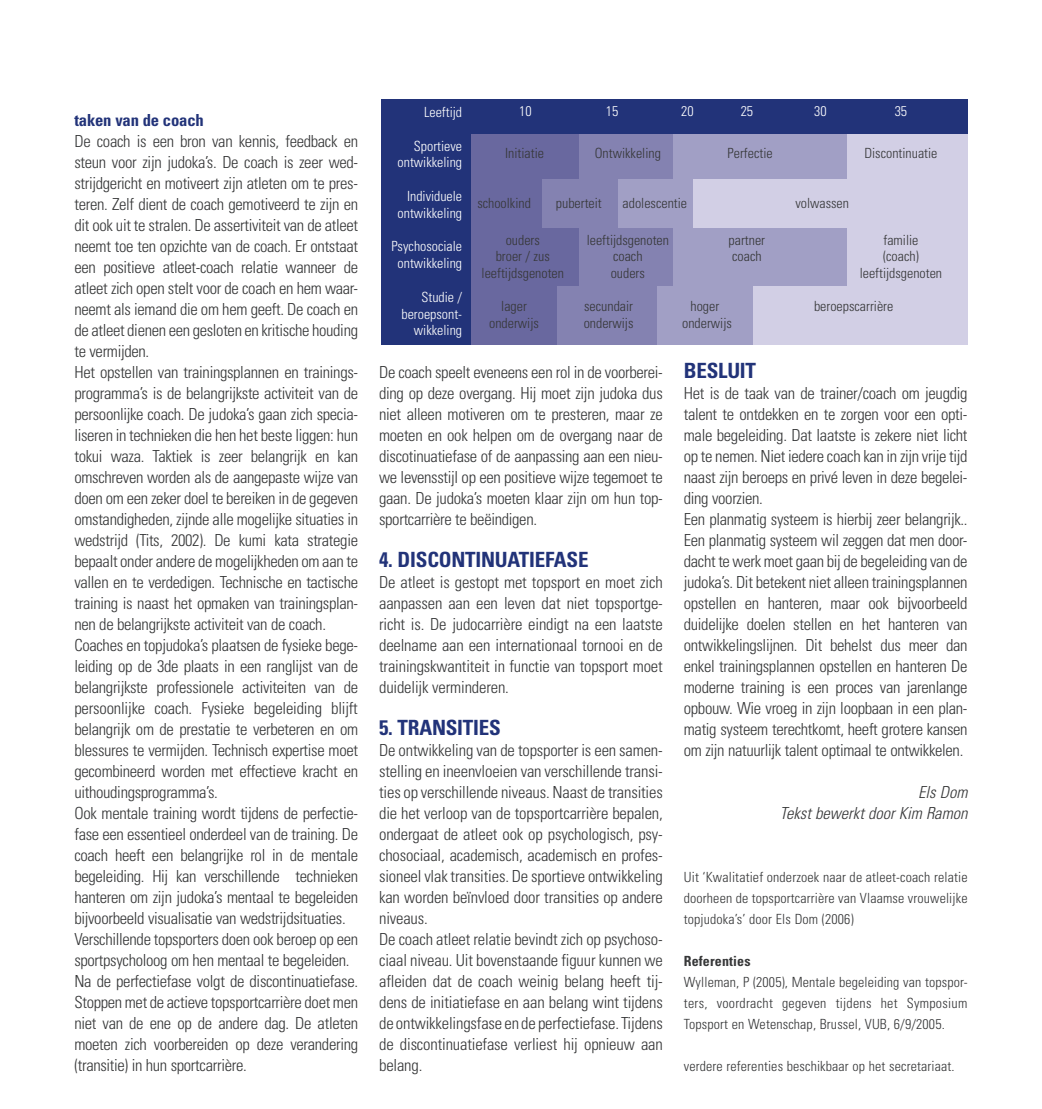
<style>
.page{position:relative;width:1042px;height:1109px;background:#fff}
.page>*{position:absolute;margin:0;border:0;box-sizing:border-box;transform-origin:0 0}
.t1{font:700 condensed 21px "Univers LT Std";letter-spacing:-.01em;color:#223379}
.t2{font:300 condensed 16.62px/21px "Univers LT Std";letter-spacing:-.02em;color:#363738}
.t3{font:italic 300 condensed 16.62px/21px "Univers LT Std";color:#363738;text-align:right}
.t4{font:700 condensed 16.62px "Univers LT Std";letter-spacing:-.01em;color:#223379}
.t5{font:300 condensed 14px/21px "Univers LT Std";color:#363738;text-align:justify}
.t6{font:300 condensed 14px/16.8px "Univers LT Std";color:#fff;text-align:right}
.t7{font:700 condensed 14px "Univers LT Std";letter-spacing:.01em;color:#363738}
</style>
<div class="page">
<div style="left:381px;top:99px;width:586px;height:38px;background:#223379"></div>
<div style="left:381px;top:103px;width:93px;height:242px;background:#223379"></div>
<div style="left:471px;top:135px;width:124px;height:44px;background:#69689f"></div>
<div style="left:579px;top:135px;width:139px;height:44px;background:#8482b1"></div>
<div style="left:673px;top:135px;width:174px;height:44px;background:#a19fc5"></div>
<div style="left:847px;top:135px;width:120px;height:44px;background:#d2cfe5"></div>
<div style="left:471px;top:179px;width:74px;height:50px;background:#69689f"></div>
<div style="left:542px;top:179px;width:76px;height:50px;background:#8482b1"></div>
<div style="left:618px;top:179px;width:75px;height:50px;background:#a19fc5"></div>
<div style="left:693px;top:179px;width:274px;height:50px;background:#d2cfe5"></div>
<div style="left:471px;top:228px;width:124px;height:58px;background:#69689f"></div>
<div style="left:579px;top:228px;width:139px;height:58px;background:#8482b1"></div>
<div style="left:673px;top:228px;width:174px;height:58px;background:#a19fc5"></div>
<div style="left:847px;top:228px;width:120px;height:58px;background:#d2cfe5"></div>
<div style="left:471px;top:286px;width:87px;height:59px;background:#69689f"></div>
<div style="left:558px;top:286px;width:99px;height:59px;background:#8482b1"></div>
<div style="left:657px;top:286px;width:99px;height:59px;background:#a19fc5"></div>
<div style="left:753px;top:286px;width:214px;height:59px;background:#d2cfe5"></div>
<p class="t4" style="left:74px;top:110px;width:131px">TAKEN VAN DE COACH</p>
<p class="t2" style="left:74px;top:131px;width:285px">De coach is een bron van kennis, feedback en steun voor zijn judoka’s. De coach is zeer wed&shy;strijdgericht en motiveert zijn atleten om te pres&shy;teren. Zelf dient de coach gemotiveerd te zijn en dit ook uit te stralen. De assertiviteit van de atleet neemt toe ten opzichte van de coach. Er ontstaat een positieve atleet-coach relatie wanneer de atleet zich open stelt voor de coach en hem waar&shy;neemt als iemand die om hem geeft. De coach en de atleet dienen een gesloten en kritische houding te vermijden.<br>Het opstellen van trainingsplannen en trainings&shy;programma’s is de belangrijkste activiteit van de persoonlijke coach. De judoka’s gaan zich specia&shy;liseren in technieken die hen het beste liggen: hun tokui waza. Taktiek is zeer belangrijk en kan omschreven worden als de aangepaste wijze van doen om een zeker doel te bereiken in de gegeven omstandigheden, zijnde alle mogelijke situaties in wedstrijd (Tits, 2002). De kumi kata strategie bepaalt onder andere de mogelijkheden om aan te vallen en te verdedigen. Technische en tactische training is naast het opmaken van trainingsplan&shy;nen de belangrijkste activiteit van de coach.<br>Coaches en topjudoka’s plaatsen de fysieke bege&shy;leiding op de 3de plaats in een ranglijst van de belangrijkste professionele activiteiten van de persoonlijke coach. Fysieke begeleiding blijft belangrijk om de prestatie te verbeteren en om blessures te vermijden. Technisch expertise moet gecombineerd worden met effectieve kracht en uithoudingsprogramma’s.<br>Ook mentale training wordt tijdens de perfectie&shy;fase een essentieel onderdeel van de training. De coach heeft een belangrijke rol in de mentale begeleiding. Hij kan verschillende technieken hanteren om zijn judoka’s mentaal te begeleiden bijvoorbeeld visualisatie van wedstrijdsituaties.<br>Verschillende topsporters doen ook beroep op een sportpsycholoog om hen mentaal te begeleiden.<br>Na de perfectiefase volgt de discontinuatiefase.<br>Stoppen met de actieve topsportcarrière doet men niet van de ene op de andere dag. De atleten moeten zich voorbereiden op deze verandering (transitie) in hun sportcarrière.</p>
<p class="t6" style="left:424px;top:104px;width:40px">Leeftijd</p>
<p class="t6" style="left:519px;top:103px;width:14px">10</p>
<p class="t6" style="left:606px;top:103px;width:14px">15</p>
<p class="t6" style="left:681px;top:103px;width:14px">20</p>
<p class="t6" style="left:740px;top:103px;width:14px">25</p>
<p class="t6" style="left:814px;top:103px;width:14px">30</p>
<p class="t6" style="left:894px;top:103px;width:14px">35</p>
<p class="t6" style="left:398px;top:137px;width:66px">Sportieve ontwikkeling</p>
<p class="t6" style="left:398px;top:188px;width:66px">Individuele ontwikkeling</p>
<p class="t6" style="left:391px;top:238px;width:72px;text-align:center">Psychosociale ontwikkeling</p>
<p class="t6" style="left:401px;top:288px;width:62px">Studie / beroepsont&shy;wikkeling</p>
<p class="t5" style="left:505px;top:142px;width:40px">Initiatie</p>
<p class="t5" style="left:595px;top:142px;width:68px">Ontwikkeling</p>
<p class="t5" style="left:727px;top:142px;width:47px">Perfectie</p>
<p class="t5" style="left:864px;top:142px;width:75px">Discontinuatie</p>
<p class="t5" style="left:477px;top:193px;width:55px">schoolkind</p>
<p class="t5" style="left:556px;top:193px;width:47px">puberteit</p>
<p class="t5" style="left:622px;top:193px;width:66px">adolescentie</p>
<p class="t5" style="left:795px;top:193px;width:55px">volwassen</p>
<p class="t5" style="left:506px;top:229px;width:36px">ouders</p>
<p class="t5" style="left:587px;top:229px;width:84px">leeftijdsgenoten</p>
<p class="t5" style="left:728px;top:229px;width:38px">partner</p>
<p class="t5" style="left:883px;top:229px;width:36px">familie</p>
<p class="t5" style="left:496px;top:246px;width:56px">broer / zus</p>
<p class="t5" style="left:613px;top:246px;width:31px">coach</p>
<p class="t5" style="left:732px;top:246px;width:31px">coach</p>
<p class="t5" style="left:883px;top:246px;width:37px">(coach)</p>
<p class="t5" style="left:482px;top:263px;width:84px">leeftijdsgenoten</p>
<p class="t5" style="left:611px;top:263px;width:36px">ouders</p>
<p class="t5" style="left:860px;top:263px;width:84px">leeftijdsgenoten</p>
<p class="t5" style="left:501px;top:296px;width:27px">lager</p>
<p class="t5" style="left:584px;top:296px;width:50px">secundair</p>
<p class="t5" style="left:690px;top:296px;width:30px">hoger</p>
<p class="t5" style="left:814px;top:296px;width:81px">beroepscarrière</p>
<p class="t5" style="left:489px;top:312px;width:51px">onderwijs</p>
<p class="t5" style="left:584px;top:312px;width:51px">onderwijs</p>
<p class="t5" style="left:682px;top:312px;width:51px">onderwijs</p>
<p class="t2" style="left:379px;top:362px;width:285px;text-align:justify">De coach speelt eveneens een rol in de voorberei&shy;ding op deze overgang. Hij moet zijn judoka dus niet alleen motiveren om te presteren, maar ze moeten en ook helpen om de overgang naar de discotinuatiefase of de aanpassing aan een nieu&shy;we levensstijl op een positieve wijze tegemoet te gaan. De judoka’s moeten klaar zijn om hun top&shy;sportcarrière te beëindigen.</p>
<p class="t1" style="left:379px;top:547px;width:43px">4. DISCONTINUATIE</p>
<p class="t1" style="left:545px;top:547px;width:21px">FASE</p>
<p class="t2" style="left:379px;top:572px;width:285px;text-align:justify">De atleet is gestopt met topsport en moet zich aanpassen aan een leven dat niet topsportge&shy;richt is. De judocarrière eindigt na een laatste deelname aan een internationaal tornooi en de trainingskwantiteit in functie van topsport moet duidelijk verminderen.</p>
<p class="t1" style="left:379px;top:715px;width:40px">5. TRANSITIES</p>
<p class="t2" style="left:379px;top:740px;width:285px">De ontwikkeling van de topsporter is een samen&shy;stelling en ineenvloeien van verschillende transi&shy;ties op verschillende niveaus. Naast de transities die het verloop van de topsportcarrière bepalen, ondergaat de atleet ook op psychologisch, psy&shy;chosociaal, academisch, academisch en profes&shy;sioneel vlak transities. De sportieve ontwikkeling kan worden beïnvloed door transities op andere niveaus.<br>De coach atleet relatie bevindt zich op psychoso&shy;ciaal niveau. Uit bovenstaande figuur kunnen we afleiden dat de coach weinig belang heeft tij&shy;dens de initiatiefase en aan belang wint tijdens de ontwikkelingsfase en de perfectiefase. Tijdens de discontinuatiefase verliest hij opnieuw aan belang.</p>
<p class="t1" style="left:684px;top:358px;width:24px">BESLUIT</p>
<p class="t2" style="left:684px;top:383px;width:285px">Het is de taak van de trainer/coach om jeugdig talent te ontdekken en te zorgen voor een opti&shy;male begeleiding. Dat laatste is zekere niet licht op te nemen. Niet iedere coach kan in zijn vrije tijd naast zijn beroeps en privé leven in deze begelei&shy;ding voorzien.<br>Een planmatig systeem is hierbij zeer belangrijk..<br>Een planmatig systeem wil zeggen dat men door&shy;dacht te werk moet gaan bij de begeleiding van de judoka’s. Dit betekent niet alleen trainingsplannen opstellen en hanteren, maar ook bijvoorbeeld duidelijke doelen stellen en het hanteren van ontwikkelingslijnen. Dit behelst dus meer dan enkel trainingsplannen opstellen en hanteren De moderne training is een proces van jarenlange opbouw. Wie vroeg in zijn loopbaan in een plan&shy;matig systeem terechtkomt, heeft grotere kansen om zijn natuurlijk talent optimaal te ontwikkelen.</p>
<p class="t3" style="left:780px;top:782px;width:189px">Els Dom<br>Tekst bewerkt door Kim Ramon</p>
<p class="t5" style="left:684px;top:867px;width:285px">Uit ‘Kwalitatief onderzoek naar de atleet-coach relatie doorheen de topsportcarrière van Vlaamse vrouwelijke topjudoka’s’ door Els Dom (2006)</p>
<p class="t7" style="left:684px;top:952px;width:68px">REFERENTIES</p>
<p class="t5" style="left:684px;top:972px;width:285px">Wylleman, P (2005), Mentale begeleiding van topspor&shy;ters, voordracht gegeven tijdens het Symposium Topsport en Wetenschap, Brussel, VUB, 6/9/2005.</p>
<p class="t5" style="left:684px;top:1056px;width:272px">verdere referenties beschikbaar op het secretariaat.</p>
</div>
